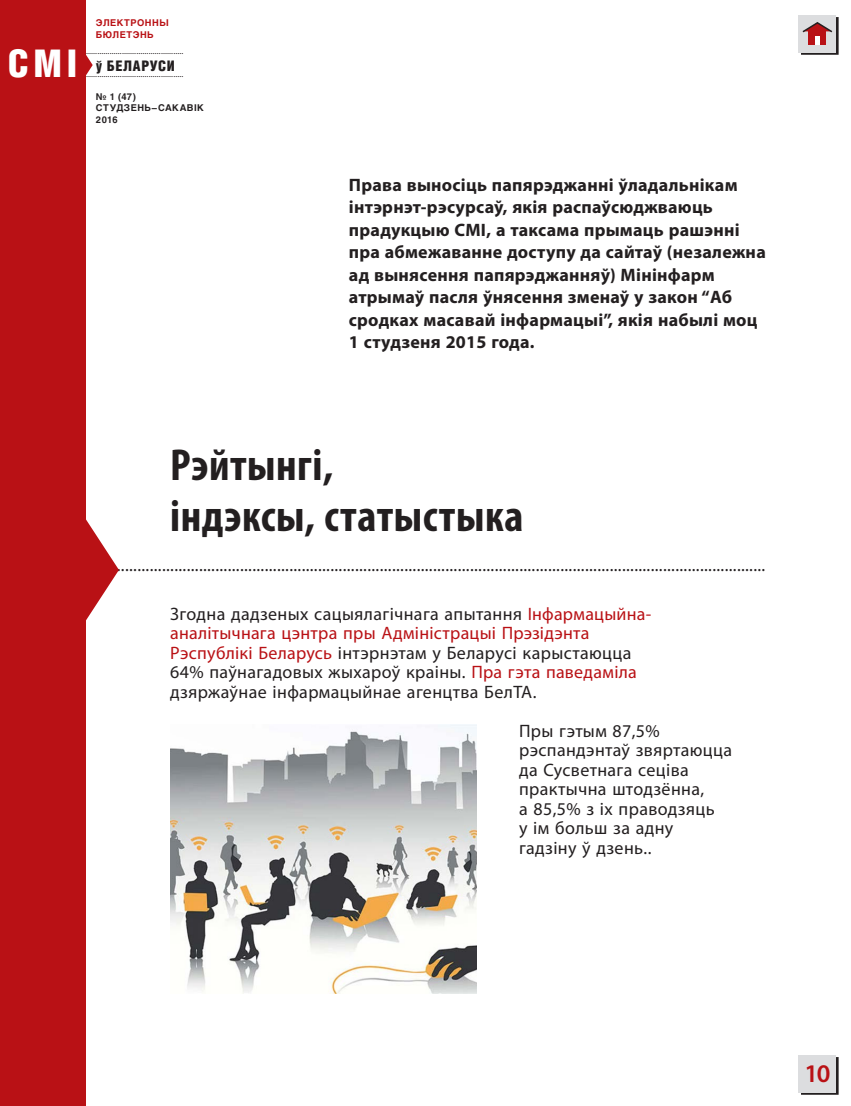
<style>
.page{position:relative;width:851px;height:1106px;background:#fff}
.page>*{position:absolute;margin:0;border:0;box-sizing:border-box;transform-origin:0 0}
.t1{font:700 condensed 45px/51px "Myriad Pro";letter-spacing:.01em;color:#231f20}
.t2{font:38.25px "Helios Cond Black C";color:#fff}
.t3{font:600 25.5px "Myriad Pro";color:#b91115}
.t4{font:18px/19.5px "Myriad Pro";letter-spacing:.02em;color:#231f20}
.t5{font:700 18px/22.5px "Myriad Pro";letter-spacing:.015em;color:#231f20}
.t6{font:14.55px "Helios Cond Black C";letter-spacing:.035em;color:#231f20}
.t7{font:700 9.3px/11.1px "Helios C";letter-spacing:.05em;color:#231f20}
.t8{font:700 9.3px/12px "Helios C";letter-spacing:.055em;color:#b91115}
.t9{font:9px "Myriad Pro";color:#231f20}
.s1{color:#b91115}
</style>
<div class="page">
<svg style="left:800px;top:17px;width:38px;height:37px"></svg>
<div style="left:798px;top:15px;width:38px;height:37px;background:#dcdddf"></div>
<svg style="left:800px;top:1057px;width:38px;height:37px"></svg>
<div style="left:798px;top:1054px;width:38px;height:38px;background:#dcdddf"></div>
<div style="left:0;top:0;width:85px;height:1106px;background:#b91115"></div>
<svg style="left:85px;top:51px;width:8px;height:28px"></svg>
<div style="left:808px;top:31px;width:17px;height:14px;background:#b91115"></div>
<div style="left:814px;top:36px;width:5px;height:8px;background:#fff"></div>
<svg style="left:802px;top:22px;width:31px;height:12px"></svg>
<img style="left:170px;top:724px;width:306px;height:269px">
<svg style="left:85px;top:453px;width:34px;height:233px"></svg>
<p class="t8" style="left:96px;top:17px;width:74px">ЭЛЕКТРОННЫ<br>БЮЛЕТЭНЬ</p>
<h2 class="t2" style="left:8px;top:41px;width:71px">СМI</h2>
<p class="t6" style="left:96px;top:57px;width:80px">ў БЕЛАРУСИ</p>
<p class="t9" style="left:85px;top:46px;width:100px">................................................</p>
<p class="t9" style="left:85px;top:68px;width:100px">................................................</p>
<p class="t7" style="left:96px;top:91px;width:109px">№ 1 (47)<br>СТУДЗЕНЬ–САКАВІК<br>2016</p>
<p class="t5" style="left:349px;top:173px;width:418px">Права выносіць папярэджанні ўладальнікам інтэрнэт-рэсурсаў, якія распаўсюджваюць прадукцыю СМІ, а таксама прымаць рашэнні пра абмежаванне доступу да сайтаў (незалежна ад вынясення папярэджанняў) Мінінфарм атрымаў пасля ўнясення зменаў у закон “Аб сродках масавай інфармацыі”, якія набылі моц 1 студзеня 2015 года.</p>
<h1 class="t1" style="left:170px;top:438px;width:354px">Рэйтынгі,<br>індэксы, статыстыка</h1>
<p class="t4" style="left:117px;top:554px;width:650px">..............................................................................................................................................................</p>
<p class="t4" style="left:170px;top:603px;width:482px">Згодна дадзеных сацыялагічнага апытання <span class="s1">Інфармацыйна&shy;аналітычнага цэнтра пры Адміністрацыі Прэзідэнта Рэспублікі Беларусь</span> інтэрнэтам у Беларусі карыстаюцца 64% паўнагадовых жыхароў краіны. <span class="s1">Пра гэта паведаміла </span>дзяржаўнае інфармацыйнае агенцтва БелТА.</p>
<p class="t4" style="left:519px;top:720px;width:214px">Пры гэтым 87,5% рэспандэнтаў звяртаюцца да Сусветнага сеціва практычна штодзённа,<br>а 85,5% з іх праводзяць<br>у ім больш за адну гадзіну ў дзень..</p>
<h3 class="t3" style="left:804px;top:1057px;width:27px">10</h3>
</div>
